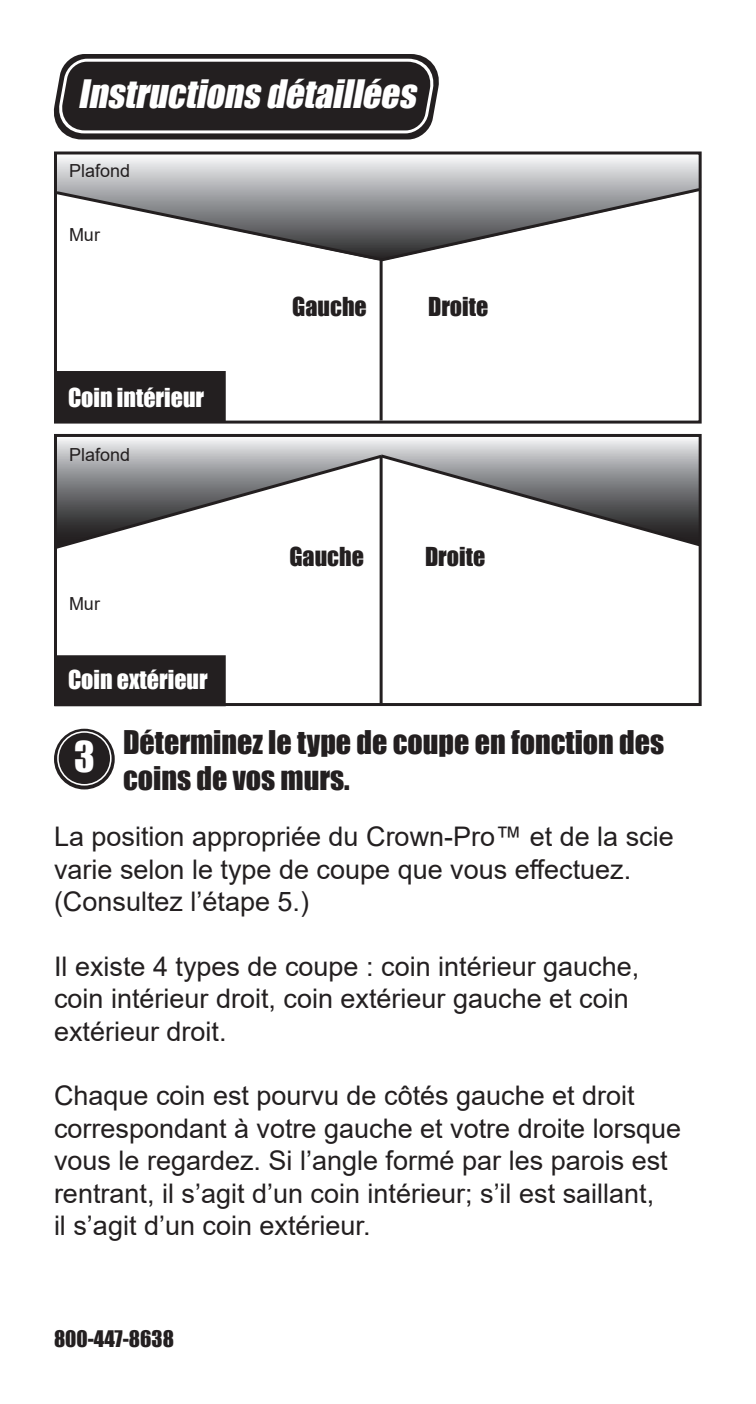
<style>
.page{position:relative;width:756px;height:1404px;background:#fff}
.page>*{position:absolute;margin:0;border:0;box-sizing:border-box;transform-origin:0 0}
.t1{font:39px "Impact";color:#fff}
.t2{font:italic 36px "Impact";color:#fff}
.t3{font:30px/36px "Impact";color:#231f20}
.t4{font:27px/32.4px "Arial";color:#231f20}
.t5{font:24px "Impact";color:#fff}
.t6{font:24px "Impact";color:#231f20}
.t7{font:21px "Impact";color:#231f20}
.t8{font:18px "Arial";color:#231f20}
</style>
<div class="page">
<svg style="left:58px;top:439px;width:640px;height:13px"></svg>
<svg style="left:58px;top:158px;width:640px;height:28px;background:#d3d4d6"></svg>
<svg style="left:53px;top:54px;width:386px;height:86px;background:#3c3939"></svg>
<div style="left:54px;top:152px;width:648px;height:272px;border:3px solid #231f20"></div>
<div style="left:54px;top:434px;width:648px;height:272px;border:3px solid #231f20"></div>
<div style="left:54px;top:729px;width:61px;height:60px;background:#231f20;border-radius:50%"></div>
<div style="left:57px;top:731px;width:55px;height:55px;border:2px solid #fff;border-radius:50%"></div>
<hr style="left:380px;top:259px;width:3px;height:161px;background:#231f20">
<hr style="left:380px;top:456px;width:3px;height:248px;background:#231f20">
<svg style="left:54px;top:186px;width:648px;height:78px"></svg>
<svg style="left:54px;top:452px;width:648px;height:99px"></svg>
<div style="left:56px;top:373px;width:168px;height:48px;background:#231f20"></div>
<div style="left:54px;top:371px;width:172px;height:52px;border:3px solid #231f20"></div>
<div style="left:56px;top:657px;width:168px;height:48px;background:#231f20"></div>
<div style="left:54px;top:655px;width:172px;height:51px;border:3px solid #231f20"></div>
<p class="t2" style="left:78px;top:66px;width:349px">Instructionsdétaillées</p>
<p class="t8" style="left:69px;top:158px;width:63px">Plafond</p>
<p class="t8" style="left:69px;top:222px;width:32px">Mur</p>
<p class="t5" style="left:68px;top:379px;width:138px">Coin intérieur</p>
<p class="t8" style="left:69px;top:442px;width:63px">Plafond</p>
<p class="t8" style="left:69px;top:591px;width:32px">Mur</p>
<p class="t5" style="left:68px;top:661px;width:141px">Coin extérieur</p>
<p class="t6" style="left:292px;top:288px;width:76px">Gauche</p>
<p class="t6" style="left:428px;top:288px;width:62px">Droite</p>
<p class="t6" style="left:289px;top:538px;width:76px">Gauche</p>
<p class="t6" style="left:425px;top:538px;width:62px">Droite</p>
<p class="t3" style="left:123px;top:723px;width:543px">Déterminez le type de coupe en fonction des coins de vos murs.</p>
<p class="t4" style="left:54px;top:820px;width:621px">La position appropriée du Crown-Pro™ et de la scie varie selon le type de coupe que vous effectuez.</p>
<p class="t4" style="left:54px;top:885px;width:257px">(Consultez l’étape 5.)</p>
<p class="t4" style="left:54px;top:950px;width:587px">Il existe 4 types de coupe : coin intérieur gauche, coin intérieur droit, coin extérieur gauche et coin extérieur droit.</p>
<p class="t1" style="left:74px;top:726px;width:22px">3</p>
<p class="t4" style="left:54px;top:1080px;width:629px">Chaque coin est pourvu de côtés gauche et droit correspondant à votre gauche et votre droite lorsque vous le regardez. Si l’angle formé par les parois est rentrant, il s’agit d’un coin intérieur; s’il est saillant,<br>il s’agit d’un coin extérieur.</p>
<p class="t7" style="left:54px;top:1323px;width:121px">800-447-8638</p>
</div>
